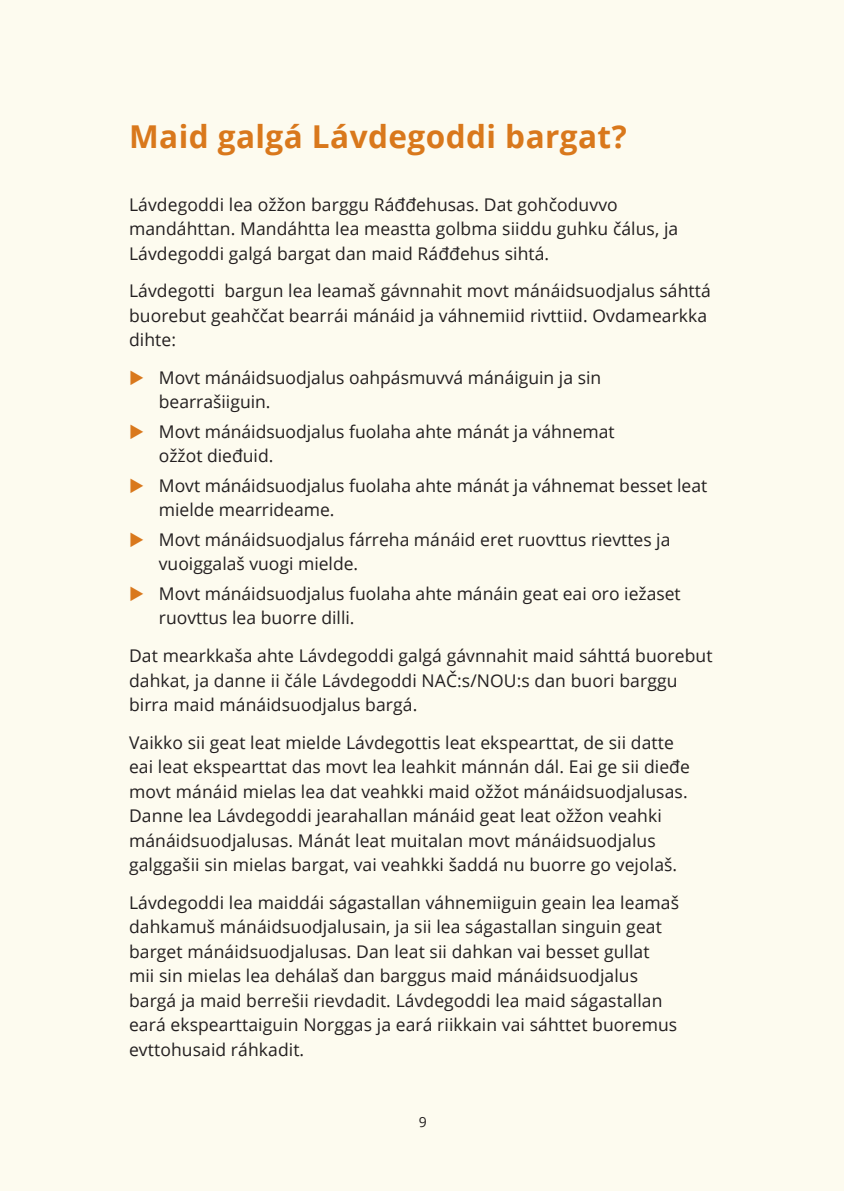
<style>
.page{position:relative;width:844px;height:1191px;background:#fff}
.page>*{position:absolute;margin:0;border:0;box-sizing:border-box;transform-origin:0 0}
.UnOverskrift_2{font:700 31.5px "Open Sans";letter-spacing:.015em;color:#d9781c}
.t1{font:17.5px/24.5px "Open Sans";letter-spacing:.005em;color:#231f20}
.t2{font:14px "Open Sans";color:#231f20}
</style>
<div class="page">
<div style="left:0;top:0;width:843px;height:1191px;background:#fdfbef"></div>
<h3 class="UnOverskrift_2" style="left:129px;top:114px;width:499px">Maid galgá Lávdegoddi bargat?</h3>
<p class="t1" style="left:129px;top:191px;width:550px">Lávdegoddi lea ožžon barggu Ráđđehusas. Dat gohčoduvvo mandáhttan. Mandáhtta lea meastta golbma siiddu guhku čálus, ja<br>Lávdegoddi galgá bargat dan maid Ráđđehus sihtá.</p>
<p class="t1" style="left:129px;top:278px;width:583px">Lávdegotti bargun lea leamaš gávnnahit movt mánáidsuodjalus sáhttá buorebut geahččat bearrái mánáid ja váhnemiid rivttiid. Ovdamearkka dihte:</p>
<p class="t1" style="left:159px;top:365px;width:443px">Movt mánáidsuodjalus oahpásmuvvá mánáiguin ja sin bearrašiiguin.</p>
<p class="t1" style="left:159px;top:419px;width:457px">Movt mánáidsuodjalus fuolaha ahte mánát ja váhnemat ožžot dieđuid.</p>
<p class="t1" style="left:159px;top:473px;width:549px">Movt mánáidsuodjalus fuolaha ahte mánát ja váhnemat besset leat mielde mearrideame.</p>
<p class="t1" style="left:159px;top:527px;width:513px">Movt mánáidsuodjalus fárreha mánáid eret ruovttus rievttes ja vuoiggalaš vuogi mielde.</p>
<p class="t1" style="left:159px;top:581px;width:523px">Movt mánáidsuodjalus fuolaha ahte mánáin geat eai oro iežaset ruovttus lea buorre dilli.</p>
<p class="t1" style="left:129px;top:643px;width:584px">Dat mearkkaša ahte Lávdegoddi galgá gávnnahit maid sáhttá buorebut dahkat, ja danne ii čále Lávdegoddi NAČ:s/NOU:s dan buori barggu birra maid mánáidsuodjalus bargá.</p>
<p class="t1" style="left:129px;top:729px;width:562px">Vaikko sii geat leat mielde Lávdegottis leat ekspearttat, de sii datte eai leat ekspearttat das movt lea leahkit mánnán dál. Eai ge sii dieđe movt mánáid mielas lea dat veahkki maid ožžot mánáidsuodjalusas.<br>Danne lea Lávdegoddi jearahallan mánáid geat leat ožžon veahki mánáidsuodjalusas. Mánát leat muitalan movt mánáidsuodjalus galggašii sin mielas bargat, vai veahkki šaddá nu buorre go vejolaš.</p>
<p class="t1" style="left:129px;top:889px;width:551px">Lávdegoddi lea maiddái ságastallan váhnemiiguin geain lea leamaš dahkamuš mánáidsuodjalusain, ja sii lea ságastallan singuin geat barget mánáidsuodjalusas. Dan leat sii dahkan vai besset gullat mii sin mielas lea dehálaš dan barggus maid mánáidsuodjalus bargá ja maid berrešii rievdadit. Lávdegoddi lea maid ságastallan eará ekspearttaiguin Norggas ja eará riikkain vai sáhttet buoremus evttohusaid ráhkadit.</p>
<p class="t2" style="left:418px;top:1112px;width:10px">9</p>
</div>
